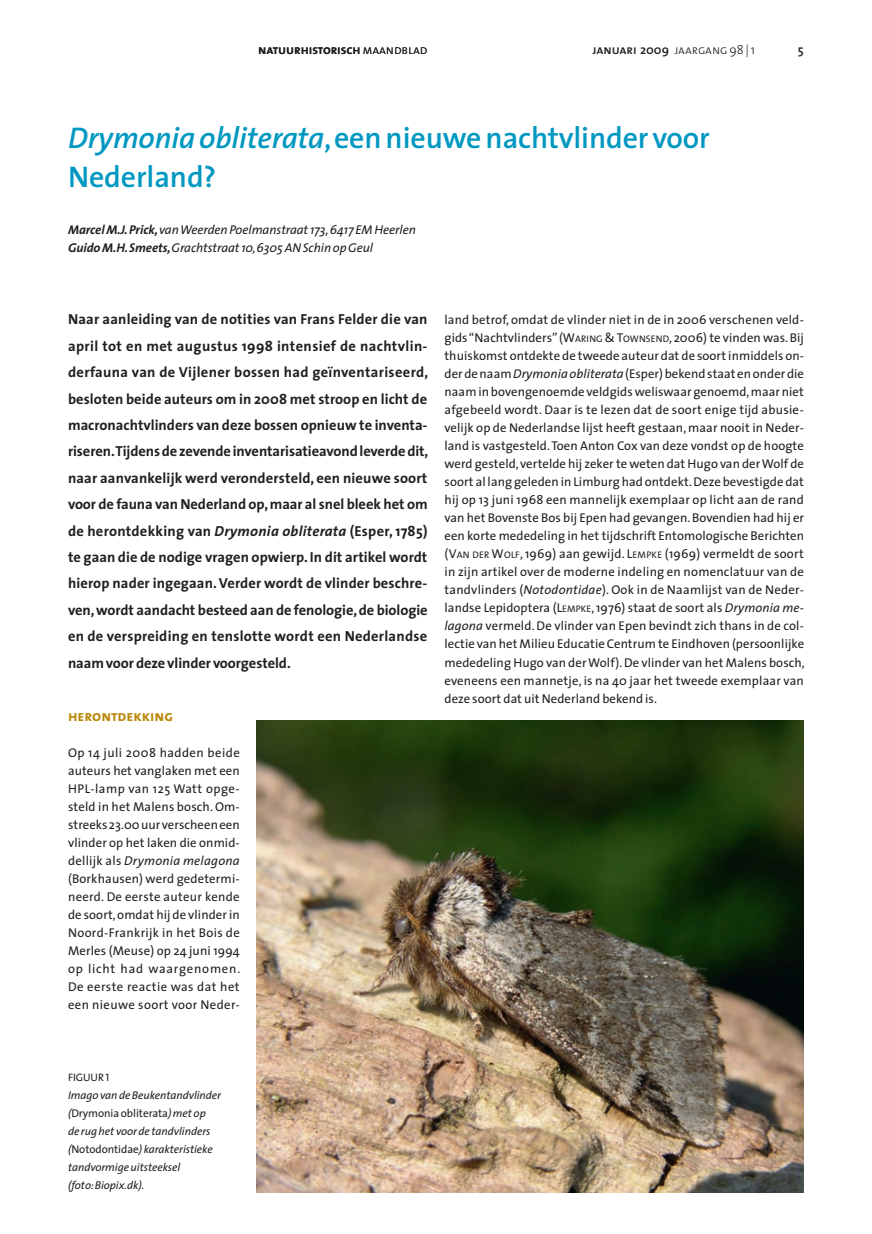
<style>
.page{position:relative;width:872px;height:1234px;background:#fff}
.page>*{position:absolute;margin:0;border:0;box-sizing:border-box;transform-origin:0 0}
.t1{font:600 30px/39px "The Sans";letter-spacing:-.005em;color:#0098c1}
.t2{font:15px "The Sans Bold Caps";letter-spacing:-.005em;color:#ba8808}
.t3{font:700 14.55px/26.4px "The Sans";letter-spacing:-.005em;color:#231f20;text-align:justify}
.t4{font:12.75px/18px "The Sans";letter-spacing:.015em;color:#231f20;text-align:justify}
.t5{font:italic 12.75px/18px "The Sans";letter-spacing:-.005em;color:#231f20}
.t6{font:12.75px "The Sans Semi Bold Caps";letter-spacing:-.005em;color:#231f20}
.t7{font:12.75px "The Sans Light Caps";letter-spacing:-.005em;color:#231f20}
.t8{font:italic 11.25px/18px "The Sans";letter-spacing:-.005em;color:#231f20}
.t9{font:10.8px "The Sans Caps";letter-spacing:-.005em;color:#231f20}
.s1{font-family:"The Sans Light Caps"}
.s2{font-family:"The Sans Semi Bold Caps"}
.s3{font-family:"The Sans";font-weight:600}
.s4{font-family:"The Sans";font-weight:300}
.s5{font-style:italic}
.s6{font-weight:700}
.s7{font-style:inherit}
.s8{font-size:9.6px}
.s9{font-style:normal}
</style>
<div class="page">
<img style="left:256px;top:720px;width:548px;height:472px">
<p class="t6" style="left:258px;top:39px;width:171px">natuurhistorisch<span class="s1">maandblad</span></p>
<p class="t7" style="left:592px;top:39px;width:164px"><span class="s2">januari</span> <span class="s3">2009</span> jaargang <span class="s4">98 | 1</span></p>
<h1 class="t1" style="left:68px;top:117px;width:643px"><span class="s5">Drymonia obliterata</span>, een nieuwe nachtvlinder voor<br>Nederland?</h1>
<p class="t5" style="left:68px;top:220px;width:349px"><span class="s6">Marcel M.J. Prick,</span> van Weerden Poelmanstraat 173, 6417 EM Heerlen<br><span class="s6">Guido M.H. Smeets,</span> Grachtstraat 10, 6305 AN Schin op Geul</p>
<p class="t3" style="left:68px;top:306px;width:362px">Naar aanleiding van de notities van Frans Felder die van april tot en met augustus 1998 intensief de nachtvlin&shy;derfauna van de Vijlener bossen had geïnventariseerd, besloten beide auteurs om in 2008 met stroop en licht de macronachtvlinders van deze bossen opnieuw te inventa&shy;riseren. Tijdens de zevende inventarisatieavond leverde dit, naar aanvankelijk werd verondersteld, een nieuwe soort voor de fauna van Nederland op, maar al snel bleek het om de herontdekking van <span class="s5">Drymonia obliterata</span> (Esper, 1785) te gaan die de nodige vragen opwierp. In dit artikel wordt hierop nader ingegaan. Verder wordt de vlinder beschre&shy;ven, wordt aandacht besteed aan de fenologie, de biologie en de verspreiding en tenslotte wordt een Nederlandse naam voor deze vlinder voorgesteld.</p>
<p class="t2" style="left:68px;top:702px;width:106px">herontdekking</p>
<p class="t4" style="left:68px;top:742px;width:174px">Op 14 juli 2008 hadden beide auteurs het vanglaken met een HPL-lamp van 125 Watt opge&shy;steld in het Malens bosch. Om&shy;streeks 23.00 uur verscheen een vlinder op het laken die onmid&shy;dellijk als <span class="s5">Drymonia melagona </span>(Borkhausen) werd gedetermi&shy;neerd. De eerste auteur kende de soort, omdat hij de vlinder in Noord-Frankrijk in het Bois de Merles (Meuse) op 24 juni 1994 op licht had waargenomen.<br>De eerste reactie was dat het een nieuwe soort voor Neder-</p>
<p class="t4" style="left:444px;top:310px;width:362px">land betrof, omdat de vlinder niet in de in 2006 verschenen veld&shy;gids “Nachtvlinders” (<span class="s7">W</span><span class="s8">ARING</span> <span class="s7">&amp; T</span><span class="s8">OWNSEND</span><span class="s7">, 2006)</span> te vinden was. Bij thuiskomst ontdekte de tweede auteur dat de soort inmiddels on&shy;der de naam <span class="s5">Drymonia obliterata</span> (Esper) bekend staat en onder die naam in bovengenoemde veldgids weliswaar genoemd, maar niet afgebeeld wordt. Daar is te lezen dat de soort enige tijd abusie&shy;velijk op de Nederlandse lijst heeft gestaan, maar nooit in Neder&shy;land is vastgesteld. Toen Anton Cox van deze vondst op de hoogte werd gesteld, vertelde hij zeker te weten dat Hugo van der Wolf de soort al lang geleden in Limburg had ontdekt. Deze bevestigde dat hij op 13 juni 1968 een mannelijk exemplaar op licht aan de rand van het Bovenste Bos bij Epen had gevangen. Bovendien had hij er een korte mededeling in het tijdschrift Entomologische Berichten (<span class="s7">V</span><span class="s8">AN DER</span> <span class="s7">W</span><span class="s8">OLF</span>, 1969) aan gewijd. <span class="s7">L</span><span class="s8">EMPKE</span> (1969) vermeldt de soort in zijn artikel over de moderne indeling en nomenclatuur van de tandvlinders (<span class="s5">Notodontidae</span>). Ook in de Naamlijst van de Neder&shy;landse Lepidoptera (<span class="s7">L</span><span class="s8">EMPKE</span>, 1976) staat de soort als <span class="s5">Drymonia me&shy;lagona</span> vermeld. De vlinder van Epen bevindt zich thans in de col&shy;lectie van het Milieu Educatie Centrum te Eindhoven (persoonlijke mededeling Hugo van der Wolf). De vlinder van het Malens bosch, eveneens een mannetje, is na 40 jaar het tweede exemplaar van deze soort dat uit Nederland bekend is.</p>
<p class="t9" style="left:68px;top:1067px;width:43px">FIGUUR 1</p>
<p class="t8" style="left:68px;top:1085px;width:155px">Imago van de Beukentandvlinder (<span class="s9">Drymonia obliterata</span>) met op<br>de rug het voor de tandvlinders (<span class="s9">Notodontidae</span>) karakteristieke tandvormige uitsteeksel<br>(foto: Biopix.dk).</p>
</div>
